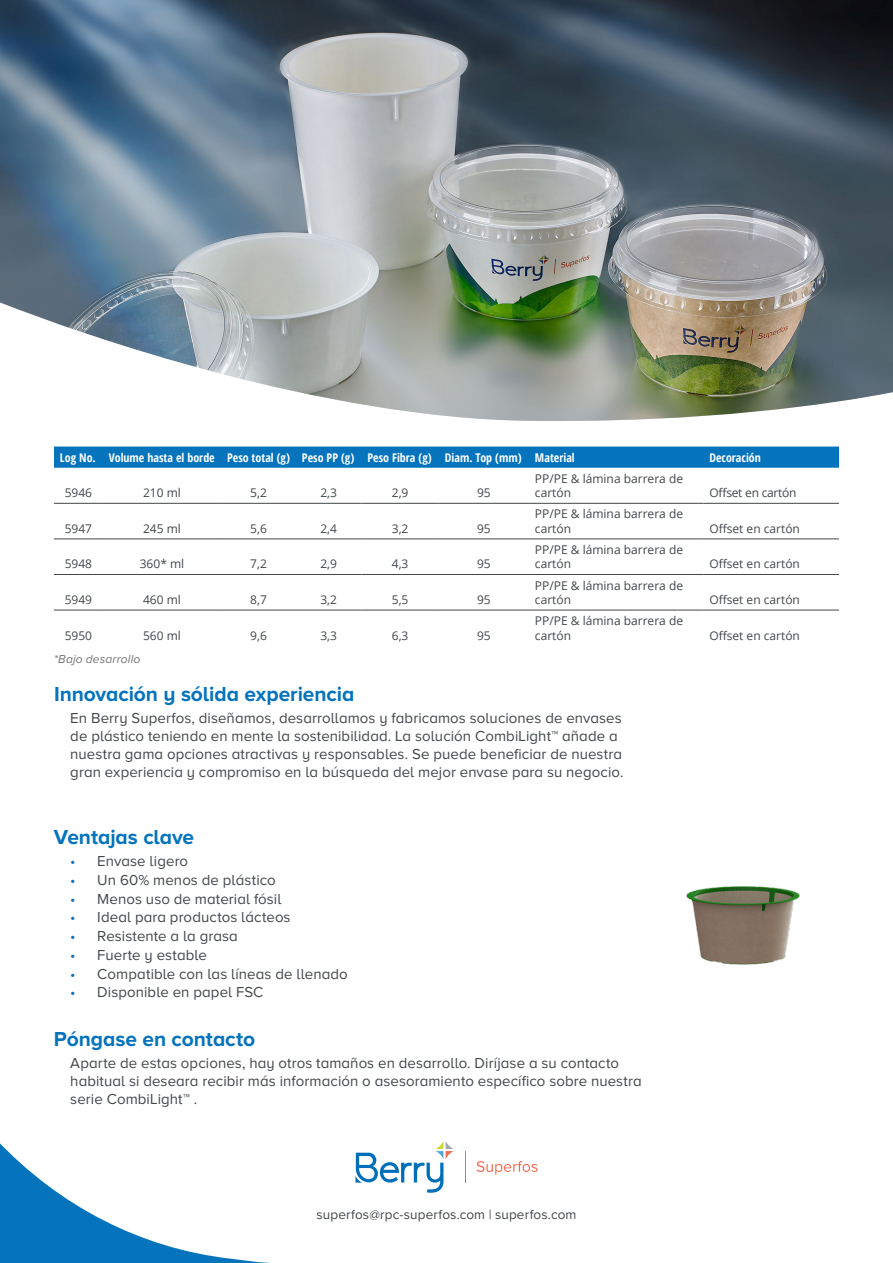
<style>
.page{position:relative;width:893px;height:1263px;background:#fff}
.page>*{position:absolute;margin:0;border:0;box-sizing:border-box;transform-origin:0 0}
.t1{font:700 21px "Proxima Nova A";letter-spacing:-.005em;color:#0574bc}
.Brødtekst{font:15px/18px "Proxima Nova A";letter-spacing:.005em;color:#42464a}
.t2{font:13.5px "Proxima Nova A";letter-spacing:.01em;color:#42464a}
.t3{font:12px/14.4px "Open Sans";color:#42464a}
.t4{font:700 12px "Open Sans Condensed";color:#fff}
.Brødtekst-2{font:italic 12px "Proxima Nova";letter-spacing:.01em;color:#747376}
.t5{font:12px "Open Sans";letter-spacing:-.02em;color:#42464a}
.s1{color:#0574bc}
</style>
<div class="page">
<svg style="left:54px;top:446px;width:785px;height:22px;background:#0e79be"></svg>
<hr style="left:54px;top:610px;width:49px;height:1px;background:#42464a">
<hr style="left:103px;top:610px;width:118px;height:1px;background:#42464a">
<hr style="left:221px;top:610px;width:75px;height:1px;background:#42464a">
<hr style="left:296px;top:610px;width:65px;height:1px;background:#42464a">
<hr style="left:361px;top:610px;width:78px;height:1px;background:#42464a">
<hr style="left:439px;top:610px;width:90px;height:1px;background:#42464a">
<hr style="left:529px;top:610px;width:174px;height:1px;background:#42464a">
<hr style="left:703px;top:610px;width:136px;height:1px;background:#42464a">
<hr style="left:54px;top:574px;width:49px;height:1px;background:#42464a">
<hr style="left:103px;top:574px;width:118px;height:1px;background:#42464a">
<hr style="left:221px;top:574px;width:75px;height:1px;background:#42464a">
<hr style="left:296px;top:574px;width:65px;height:1px;background:#42464a">
<hr style="left:361px;top:574px;width:78px;height:1px;background:#42464a">
<hr style="left:439px;top:574px;width:90px;height:1px;background:#42464a">
<hr style="left:529px;top:574px;width:174px;height:1px;background:#42464a">
<hr style="left:703px;top:574px;width:136px;height:1px;background:#42464a">
<hr style="left:54px;top:538px;width:49px;height:1px;background:#42464a">
<hr style="left:103px;top:538px;width:118px;height:1px;background:#42464a">
<hr style="left:221px;top:538px;width:75px;height:1px;background:#42464a">
<hr style="left:296px;top:538px;width:65px;height:1px;background:#42464a">
<hr style="left:361px;top:538px;width:78px;height:1px;background:#42464a">
<hr style="left:439px;top:538px;width:90px;height:1px;background:#42464a">
<hr style="left:529px;top:538px;width:174px;height:1px;background:#42464a">
<hr style="left:703px;top:538px;width:136px;height:1px;background:#42464a">
<hr style="left:54px;top:503px;width:49px;height:1px;background:#42464a">
<hr style="left:103px;top:503px;width:118px;height:1px;background:#42464a">
<hr style="left:221px;top:503px;width:75px;height:1px;background:#42464a">
<hr style="left:296px;top:503px;width:65px;height:1px;background:#42464a">
<hr style="left:361px;top:503px;width:78px;height:1px;background:#42464a">
<hr style="left:439px;top:503px;width:90px;height:1px;background:#42464a">
<hr style="left:529px;top:503px;width:174px;height:1px;background:#42464a">
<hr style="left:703px;top:503px;width:136px;height:1px;background:#42464a">
<svg style="left:0;top:1143px;width:270px;height:120px"></svg>
<img style="left:686px;top:886px;width:114px;height:79px">
<img style="left:0;top:0;width:893px;height:421px">
<hr style="left:465px;top:1151px;width:1px;height:31px;background:#f26b50">
<svg style="left:477px;top:1161px;width:60px;height:14px"></svg>
<svg style="left:355px;top:1141px;width:99px;height:52px"></svg>
<p class="t4" style="left:60px;top:449px;width:37px">Log No.</p>
<p class="t4" style="left:109px;top:449px;width:107px">Volume hasta el borde</p>
<p class="t4" style="left:227px;top:449px;width:64px">Peso total (g)</p>
<p class="t4" style="left:302px;top:449px;width:54px">Peso PP (g)</p>
<p class="t4" style="left:367px;top:449px;width:66px">Peso Fibra (g)</p>
<p class="t4" style="left:445px;top:449px;width:78px">Diam. Top (mm)</p>
<p class="t4" style="left:535px;top:449px;width:41px">Material</p>
<p class="t4" style="left:709px;top:449px;width:53px">Decoración</p>
<p class="t3" style="left:65px;top:485px;width:29px">5946</p>
<p class="t3" style="left:143px;top:485px;width:39px">210 ml</p>
<p class="t3" style="left:250px;top:485px;width:18px">5,2</p>
<p class="t3" style="left:320px;top:485px;width:18px">2,3</p>
<p class="t3" style="left:392px;top:485px;width:18px">2,9</p>
<p class="t3" style="left:477px;top:485px;width:15px">95</p>
<p class="t3" style="left:535px;top:471px;width:150px">PP/PE &amp; lámina barrera de cartón</p>
<p class="t5" style="left:709px;top:485px;width:89px">Offset en cartón</p>
<p class="t3" style="left:65px;top:521px;width:29px">5947</p>
<p class="t3" style="left:143px;top:521px;width:39px">245 ml</p>
<p class="t3" style="left:250px;top:521px;width:18px">5,6</p>
<p class="t3" style="left:320px;top:521px;width:18px">2,4</p>
<p class="t3" style="left:392px;top:521px;width:18px">3,2</p>
<p class="t3" style="left:477px;top:521px;width:15px">95</p>
<p class="t3" style="left:65px;top:557px;width:29px">5948</p>
<p class="t3" style="left:140px;top:557px;width:46px">360* ml</p>
<p class="t3" style="left:250px;top:557px;width:18px">7,2</p>
<p class="t3" style="left:320px;top:557px;width:18px">2,9</p>
<p class="t3" style="left:392px;top:557px;width:18px">4,3</p>
<p class="t3" style="left:477px;top:557px;width:15px">95</p>
<p class="t3" style="left:65px;top:592px;width:29px">5949</p>
<p class="t3" style="left:143px;top:592px;width:39px">460 ml</p>
<p class="t3" style="left:250px;top:592px;width:18px">8,7</p>
<p class="t3" style="left:320px;top:592px;width:18px">3,2</p>
<p class="t3" style="left:392px;top:592px;width:18px">5,5</p>
<p class="t3" style="left:477px;top:592px;width:15px">95</p>
<p class="t3" style="left:65px;top:628px;width:29px">5950</p>
<p class="t3" style="left:143px;top:628px;width:39px">560 ml</p>
<p class="t3" style="left:250px;top:628px;width:18px">9,6</p>
<p class="t3" style="left:320px;top:628px;width:18px">3,3</p>
<p class="t3" style="left:392px;top:628px;width:18px">6,3</p>
<p class="t3" style="left:477px;top:628px;width:15px">95</p>
<p class="Brødtekst-2" style="left:54px;top:654px;width:88px">*Bajo desarrollo</p>
<p class="t1" style="left:54px;top:682px;width:302px">Innovación y sólida experiencia</p>
<p class="t3" style="left:535px;top:507px;width:150px">PP/PE &amp; lámina barrera de cartón</p>
<p class="t3" style="left:535px;top:542px;width:150px">PP/PE &amp; lámina barrera de cartón</p>
<p class="t3" style="left:535px;top:578px;width:150px">PP/PE &amp; lámina barrera de cartón</p>
<p class="t3" style="left:535px;top:613px;width:150px">PP/PE &amp; lámina barrera de cartón</p>
<p class="Brødtekst" style="left:70px;top:709px;width:555px">En Berry Superfos, diseñamos, desarrollamos y fabricamos soluciones de envases de plástico teniendo en mente la sostenibilidad. La solución CombiLight™ añade a nuestra gama opciones atractivas y responsables. Se puede beneficiar de nuestra gran experiencia y compromiso en la búsqueda del mejor envase para su negocio.</p>
<p class="t1" style="left:54px;top:825px;width:142px">Ventajas clave</p>
<p class="Brødtekst" style="left:70px;top:852px;width:119px"><span class="s1">•</span> Envase ligero</p>
<p class="Brødtekst" style="left:70px;top:871px;width:207px"><span class="s1">•</span> Un 60% menos de plástico</p>
<p class="Brødtekst" style="left:70px;top:889px;width:213px"><span class="s1">•</span> Menos uso de material fósil</p>
<p class="Brødtekst" style="left:70px;top:908px;width:222px"><span class="s1">•</span> Ideal para productos lácteos</p>
<p class="Brødtekst" style="left:70px;top:927px;width:169px"><span class="s1">•</span> Resistente a la grasa</p>
<p class="Brødtekst" style="left:70px;top:946px;width:138px"><span class="s1">•</span> Fuerte y estable</p>
<p class="Brødtekst" style="left:70px;top:964px;width:279px"><span class="s1">•</span> Compatible con las líneas de llenado</p>
<p class="Brødtekst" style="left:70px;top:983px;width:195px"><span class="s1">•</span> Disponible en papel FSC</p>
<p class="t1" style="left:54px;top:1027px;width:203px">Póngase en contacto</p>
<p class="Brødtekst" style="left:70px;top:1054px;width:573px">Aparte de estas opciones, hay otros tamaños en desarrollo. Diríjase a su contacto habitual si deseara recibir más información o asesoramiento específico sobre nuestra serie CombiLight™ .</p>
<p class="t3" style="left:709px;top:521px;width:92px">Offset en cartón</p>
<p class="t3" style="left:709px;top:557px;width:92px">Offset en cartón</p>
<p class="t3" style="left:709px;top:592px;width:92px">Offset en cartón</p>
<p class="t3" style="left:709px;top:628px;width:92px">Offset en cartón</p>
<p class="t2" style="left:316px;top:1207px;width:261px">superfos@rpc-superfos.com | superfos.com</p>
</div>
